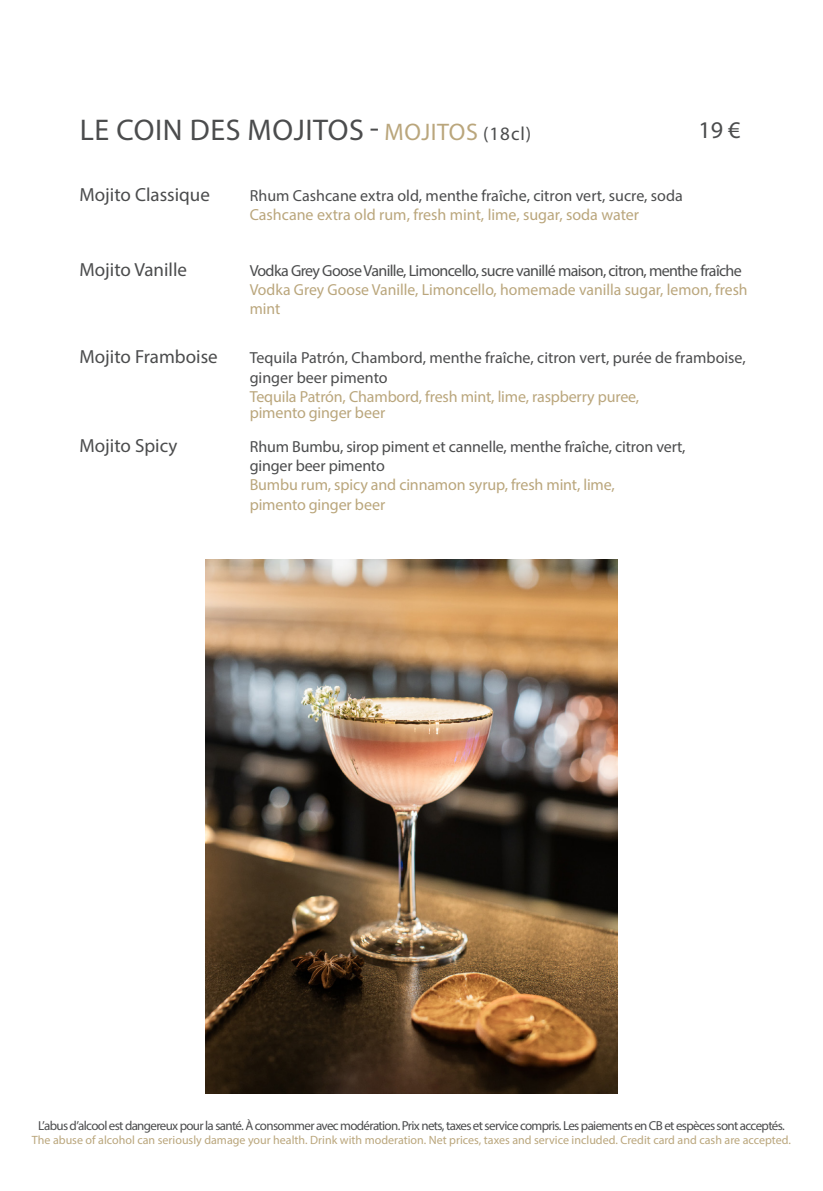
<style>
.page{position:relative;width:823px;height:1191px;background:#fff}
.page>*{position:absolute;margin:0;border:0;box-sizing:border-box;transform-origin:0 0}
.t1{font:30px "Myriad Pro";letter-spacing:.02em;color:#4b4c4d}
.t2{font:24px "Myriad Pro";color:#4b4c4d}
.t3{font:19px "Myriad Pro";color:#4b4c4d}
.t4{font:16px/19.2px "Myriad Pro";letter-spacing:-.01em;color:#4b4c4d}
.t5{font:16px/19.2px "Myriad Pro";letter-spacing:-.035em;color:#4b4c4d}
.t6{font:16px "Myriad Pro";letter-spacing:-.01em;color:#baa67c}
.t7{font:13px "Myriad Pro";letter-spacing:-.05em;color:#4b4c4d}
.t8{font:12px "Myriad Pro";color:#baa67c}
.s1{font-size:24px;color:#baa67c}
.s2{font-size:19px}
.s3{color:#baa67c}
</style>
<div class="page">
<img style="left:205px;top:559px;width:412px;height:534px">
<p class="t1" style="left:80px;top:111px;width:453px">LE COIN DES MOJITOS - <span class="s1">MOJITOS</span> <span class="s2">(18cl)</span></p>
<p class="t2" style="left:698px;top:115px;width:44px">19 €</p>
<p class="t3" style="left:79px;top:183px;width:132px">Mojito Classique</p>
<p class="t4" style="left:249px;top:186px;width:434px">Rhum Cashcane extra old, menthe fraîche, citron vert, sucre, soda<br><span class="s3">Cashcane extra old rum, fresh mint, lime, sugar, soda water</span></p>
<p class="t3" style="left:79px;top:257px;width:109px">Mojito Vanille</p>
<p class="t5" style="left:249px;top:260px;width:499px">Vodka Grey Goose Vanille, Limoncello, sucre vanillé maison, citron, menthe fraîche<br><span class="s3">Vodka Grey Goose Vanille, Limoncello, homemade vanilla sugar, lemon, fresh mint</span></p>
<p class="t3" style="left:79px;top:345px;width:140px">Mojito Framboise</p>
<p class="t4" style="left:249px;top:348px;width:497px">Tequila Patrón, Chambord, menthe fraîche, citron vert, purée de framboise, ginger beer pimento<br><span class="s3">Tequila Patrón, Chambord, fresh mint, lime, raspberry puree,</span></p>
<p class="t6" style="left:249px;top:403px;width:137px">pimento ginger beer</p>
<p class="t3" style="left:79px;top:434px;width:99px">Mojito Spicy</p>
<p class="t4" style="left:249px;top:437px;width:437px">Rhum Bumbu, sirop piment et cannelle, menthe fraîche, citron vert, ginger beer pimento<br><span class="s3">Bumbu rum, spicy and cinnamon syrup, fresh mint, lime,<br>pimento ginger beer</span></p>
<p class="t7" style="left:38px;top:1117px;width:747px">L’abus d’alcool est dangereux pour la santé. À consommer avec modération. Prix nets, taxes et service compris. Les paiements en CB et espèces sont acceptés.</p>
<p class="t8" style="left:32px;top:1132px;width:760px">The abuse of alcohol can seriously damage your health. Drink with moderation. Net prices, taxes and service included. Credit card and cash are accepted.</p>
</div>
